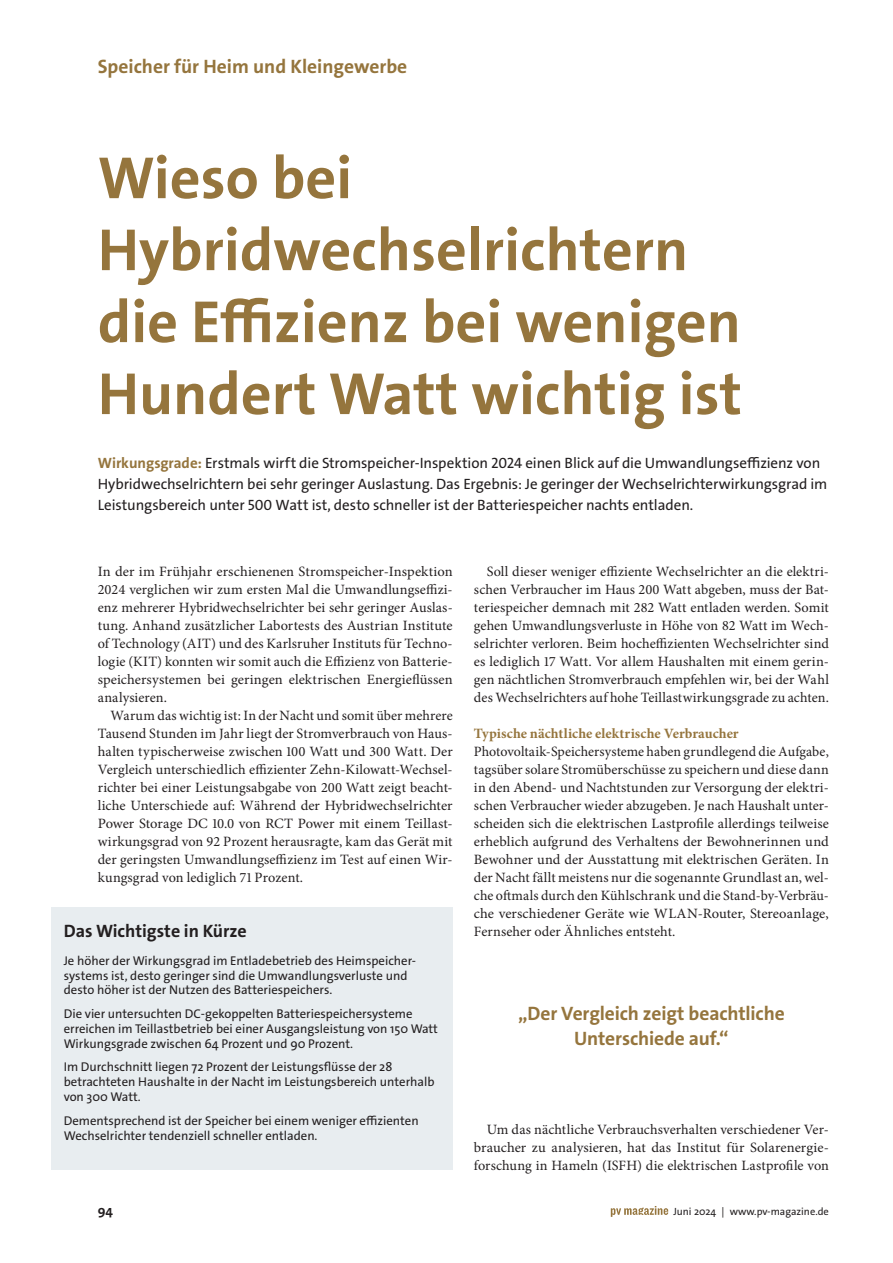
<style>
.page{position:relative;width:893px;height:1263px;background:#fff}
.page>*{position:absolute;margin:0;border:0;box-sizing:border-box;transform-origin:0 0}
.t1{font:700 60px/72px "The Sans Os F";color:#95753d}
.t2{font:700 19.5px/25.5px "The Sans Os F";letter-spacing:-.005em;color:#95753d;text-align:center}
.t3{font:700 18px "The Sans Os F";color:#231f20}
.t4{font:15px/21px "The Sans Os F";letter-spacing:-.005em;color:#231f20}
.t5{font:14.25px/18px "Minion Pro";letter-spacing:.005em;color:#231f20;text-align:justify}
.t6{font:700 14.25px "Minion Pro";letter-spacing:.005em;color:#95753d}
.t7{font:700 13.5px "The Sans Os F";color:#231f20}
.t8{font:12.75px/15px "The Sans Os F";color:#231f20}
.t9{font:10.5px "The Sans Os F";color:#231f20}
.s1{font-weight:700;color:#95753d}
</style>
<div class="page">
<svg style="left:611px;top:1206px;width:57px;height:11px"></svg>
<div style="left:51px;top:908px;width:402px;height:262px;background:#e8edf0"></div>
<h2 class="t2" style="left:98px;top:55px;width:311px">Speicher für Heim und Kleingewerbe</h2>
<h1 class="t1" style="left:98px;top:146px;width:646px">Wieso bei<br>Hybridwechselrichtern die Effizienz bei wenigen<br>Hundert Watt wichtig ist</h1>
<p class="t4" style="left:98px;top:454px;width:731px"><span class="s1">Wirkungsgrade:</span> Erstmals wirft die Stromspeicher-Inspektion 2024 einen Blick auf die Umwandlungseffizienz von<br>Hybridwechselrichtern bei sehr geringer Auslastung. Das Ergebnis: Je geringer der Wechselrichterwirkungsgrad im<br>Leistungsbereich unter 500 Watt ist, desto schneller ist der Batteriespeicher nachts entladen.</p>
<p class="t5" style="left:98px;top:564px;width:356px">In der im Frühjahr erschienenen Stromspeicher-Inspektion 2024 verglichen wir zum ersten Mal die Umwandlungseffizi&shy;enz mehrerer Hybridwechselrichter bei sehr geringer Auslas&shy;tung. Anhand zusätzlicher Labortests des Austrian Institute of Technology (AIT) und des Karlsruher Instituts für Techno&shy;logie (KIT) konnten wir somit auch die Effizienz von Batterie&shy;speichersystemen bei geringen elektrischen Energie flüssen analysieren.</p>
<p class="t5" style="left:98px;top:708px;width:356px;text-indent:13px">Warum das wichtig ist: In der Nacht und somit über mehrere Tausend Stunden im Jahr liegt der Stromverbrauch von Haus&shy;halten typischerweise zwischen 100 Watt und 300 Watt. Der Vergleich unterschiedlich effizienter Zehn-Kilowatt-Wechsel&shy;richter bei einer Leistungsabgabe von 200 Watt zeigt beacht&shy;liche Unterschiede auf: Während der Hybridwechselrichter Power Storage DC 10.0 von RCT Power mit einem Teillast&shy;wirkungsgrad von 92 Prozent herausragte, kam das Gerät mit der geringsten Umwandlungseffizienz im Test auf einen Wir&shy;kungsgrad von lediglich 71 Prozent.</p>
<p class="t3" style="left:64px;top:923px;width:184px">Das Wichtigste in Kürze</p>
<p class="t8" style="left:64px;top:954px;width:354px">Je höher der Wirkungsgrad im Entladebetrieb des Heimspeicher&shy;systems ist, desto geringer sind die Umwandlungsverluste und desto höher ist der Nutzen des Batteriespeichers.</p>
<p class="t8" style="left:64px;top:1007px;width:376px">Die vier untersuchten DC-gekoppelten Batteriespeichersysteme erreichen im Teillastbetrieb bei einer Ausgangsleistung von 150 Watt<br>Wirkungsgrade zwischen 64 Prozent und 90 Prozent.</p>
<p class="t8" style="left:64px;top:1061px;width:372px">Im Durchschnitt liegen 72 Prozent der Leistungsflüsse der 28 betrachteten Haushalte in der Nacht im Leistungsbereich unterhalb von 300 Watt.</p>
<p class="t8" style="left:64px;top:1114px;width:356px">Dementsprechend ist der Speicher bei einem weniger effizienten<br>Wechselrichter tendenziell schneller entladen.</p>
<p class="t5" style="left:474px;top:564px;width:356px;text-indent:13px">Soll dieser weniger effiziente Wechselrichter an die elektri&shy;schen Verbraucher im Haus 200 Watt abgeben, muss der Bat&shy;teriespeicher demnach mit 282 Watt entladen werden. Somit gehen Umwandlungsverluste in Höhe von 82 Watt im Wech&shy;selrichter verloren. Beim hocheffizienten Wechselrichter sind es lediglich 17 Watt. Vor allem Haushalten mit einem gerin&shy;gen nächtlichen Stromverbrauch empfehlen wir, bei der Wahl des Wechselrichters auf hohe Teillastwirkungsgrade zu achten.</p>
<p class="t6" style="left:474px;top:728px;width:266px">Typische nächtliche elektrische Verbraucher</p>
<p class="t5" style="left:474px;top:744px;width:356px">Photovoltaik-Speichersysteme haben grundlegend die Aufgabe, tagsüber solare Stromüberschüsse zu speichern und diese dann in den Abend- und Nachtstunden zur Versorgung der elektri&shy;schen Verbraucher wieder abzugeben. Je nach Haushalt unter&shy;scheiden sich die elektrischen Lastprofile allerdings teilweise erheblich aufgrund des Verhaltens der Bewohnerinnen und Bewohner und der Ausstattung mit elektrischen Geräten. In der Nacht fällt meistens nur die sogenannte Grundlast an, wel&shy;che oftmals durch den Kühlschrank und die Stand-by-Verbräu&shy;che verschiedener Geräte wie WLAN-Router, Stereo anlage, Fernseher oder Ähnliches entsteht.</p>
<h2 class="t2" style="left:518px;top:1002px;width:268px">„Der Vergleich zeigt beachtliche<br>Unterschiede auf.“</h2>
<p class="t5" style="left:474px;top:1121px;width:356px;text-indent:13px">Um das nächtliche Verbrauchsverhalten verschiedener Ver&shy;braucher zu analysieren, hat das Institut für Solarenergie&shy;forschung in Hameln (ISFH) die elektrischen Lastprofile von</p>
<p class="t7" style="left:98px;top:1204px;width:17px">94</p>
<p class="t9" style="left:673px;top:1207px;width:157px">Juni 2024 | www.pv-magazine.de</p>
</div>
